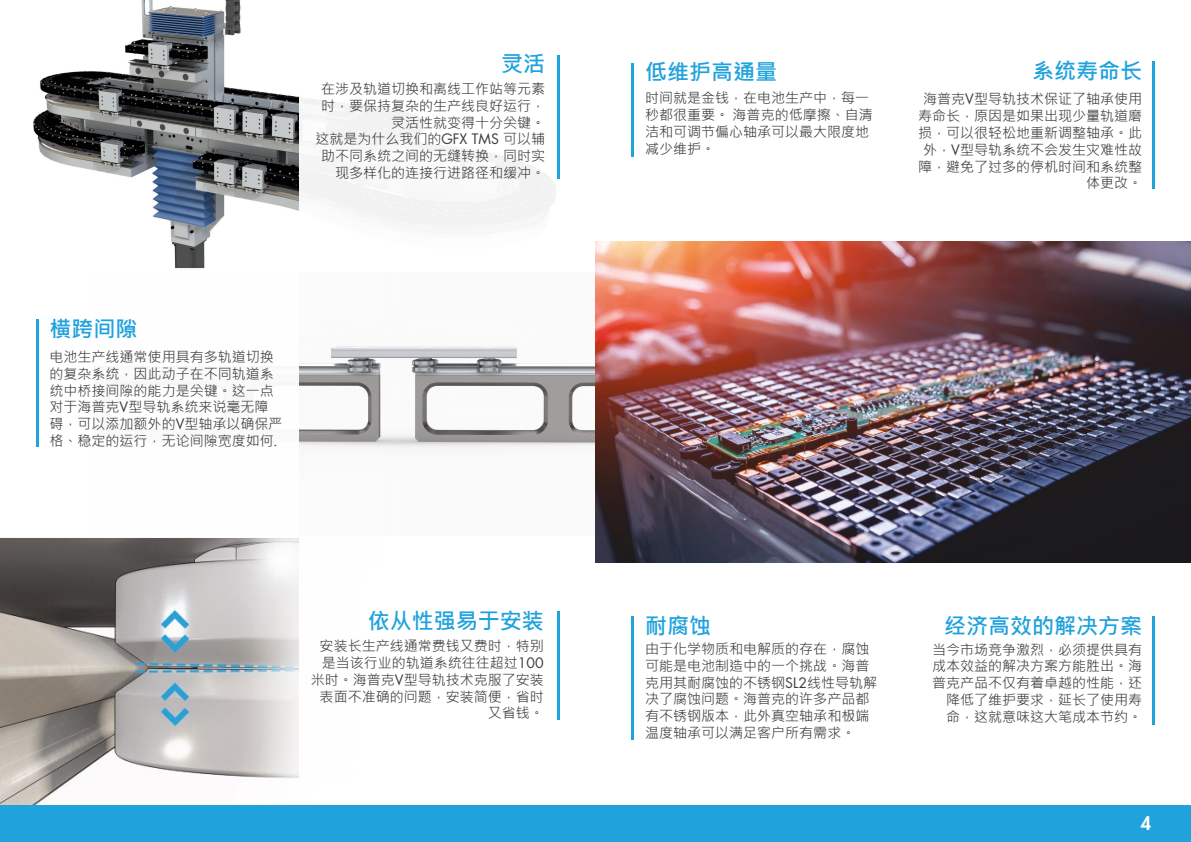
<style>
.page{position:relative;width:1191px;height:842px;background:#fff}
.page>*{position:absolute;margin:0;border:0;box-sizing:border-box;transform-origin:0 0}
.t1{font:700 22px "Microsoft Jheng Hei";color:#20a2dd}
.t2{font:800 18px "Futura Std";color:#fff}
.t3{font:14px/16.8px "Microsoft Jheng Hei";color:#3c3c3b;text-align:right}
.s1{font-family:"Futura Std"}
</style>
<div class="page">
<img style="left:33px;top:0;width:266px;height:268px">
<img style="left:299px;top:346px;width:296px;height:102px">
<img style="left:0;top:538px;width:598px;height:268px">
<hr style="left:557px;top:55px;width:2px;height:124px;background:#20a2dd">
<div style="left:299px;top:538px;width:296px;height:268px;background:#fff"></div>
<hr style="left:557px;top:611px;width:2px;height:109px;background:#20a2dd">
<hr style="left:36px;top:320px;width:2px;height:127px;background:#20a2dd">
<img style="left:595px;top:241px;width:596px;height:321px">
<hr style="left:631px;top:63px;width:2px;height:93px;background:#20a2dd">
<hr style="left:1153px;top:61px;width:2px;height:128px;background:#20a2dd">
<hr style="left:631px;top:617px;width:2px;height:123px;background:#20a2dd">
<hr style="left:1152px;top:617px;width:2px;height:108px;background:#20a2dd">
<div style="left:0;top:806px;width:1191px;height:36px;background:#20a2dd"></div>
<h1 class="t1" style="left:501px;top:50px;width:45px">灵活</h1>
<p class="t3" style="left:315px;top:80px;width:231px">在涉及轨道切换和离线工作站等元素时，要保持复杂的生产线良好运行，灵活性就变得十分关键。<br>这就是为什么我们的<span class="s1">GFX TMS</span> 可以辅助不同系统之间的无缝转换，同时实现多样化的连接行进路径和缓冲。</p>
<h1 class="t1" style="left:50px;top:315px;width:89px">横跨间隙</h1>
<p class="t3" style="left:50px;top:348px;width:234px;text-align:left">电池生产线通常使用具有多轨道切换的复杂系统，因此动子在不同轨道系统中桥接间隙的能力是关键。这一点对于海普克<span class="s1">V</span>型导轨系统来说毫无障碍，可以添加额外的<span class="s1">V</span>型轴承以确保严格、稳定的运行，无论间隙宽度如何.</p>
<h1 class="t1" style="left:368px;top:607px;width:178px">依从性强易于安装</h1>
<p class="t3" style="left:311px;top:638px;width:234px">安装长生产线通常费钱又费时，特别是当该行业的轨道系统往往超过<span class="s1">100</span>米时。海普克<span class="s1">V</span>型导轨技术克服了安装表面不准确的问题，安装简便，省时又省钱。</p>
<h1 class="t1" style="left:645px;top:58px;width:133px">低维护高通量</h1>
<p class="t3" style="left:645px;top:90px;width:229px;text-align:left">时间就是金钱，在电池生产中，每一秒都很重要。 海普克的低摩擦、自清洁和可调节偏心轴承可以最大限度地减少维护。</p>
<h1 class="t1" style="left:1032px;top:57px;width:111px">系统寿命长</h1>
<p class="t3" style="left:918px;top:91px;width:226px">海普克<span class="s1">V</span>型导轨技术保证了轴承使用寿命长，原因是如果出现少量轨道磨损，可以很轻松地重新调整轴承。此外，<span class="s1">V</span>型导轨系统不会发生灾难性故障，避免了过多的停机时间和系统整体更改。</p>
<h1 class="t1" style="left:645px;top:612px;width:67px">耐腐蚀</h1>
<p class="t3" style="left:645px;top:640px;width:233px;text-align:left">由于化学物质和电解质的存在，腐蚀可能是电池制造中的一个挑战。海普克用其耐腐蚀的不锈钢<span class="s1">SL2</span>线性导轨解决了腐蚀问题。海普克的许多产品都有不锈钢版本，此外真空轴承和极端温度轴承可以满足客户所有需求。</p>
<h1 class="t1" style="left:944px;top:612px;width:199px">经济高效的解决方案</h1>
<p class="t3" style="left:932px;top:641px;width:211px">当今市场竞争激烈，必须提供具有成本效益的解决方案方能胜出。海普克产品不仅有着卓越的性能，还降低了维护要求，延长了使用寿命，这就意味这大笔成本节约。</p>
<p class="t2" style="left:1141px;top:812px;width:12px">4</p>
</div>
